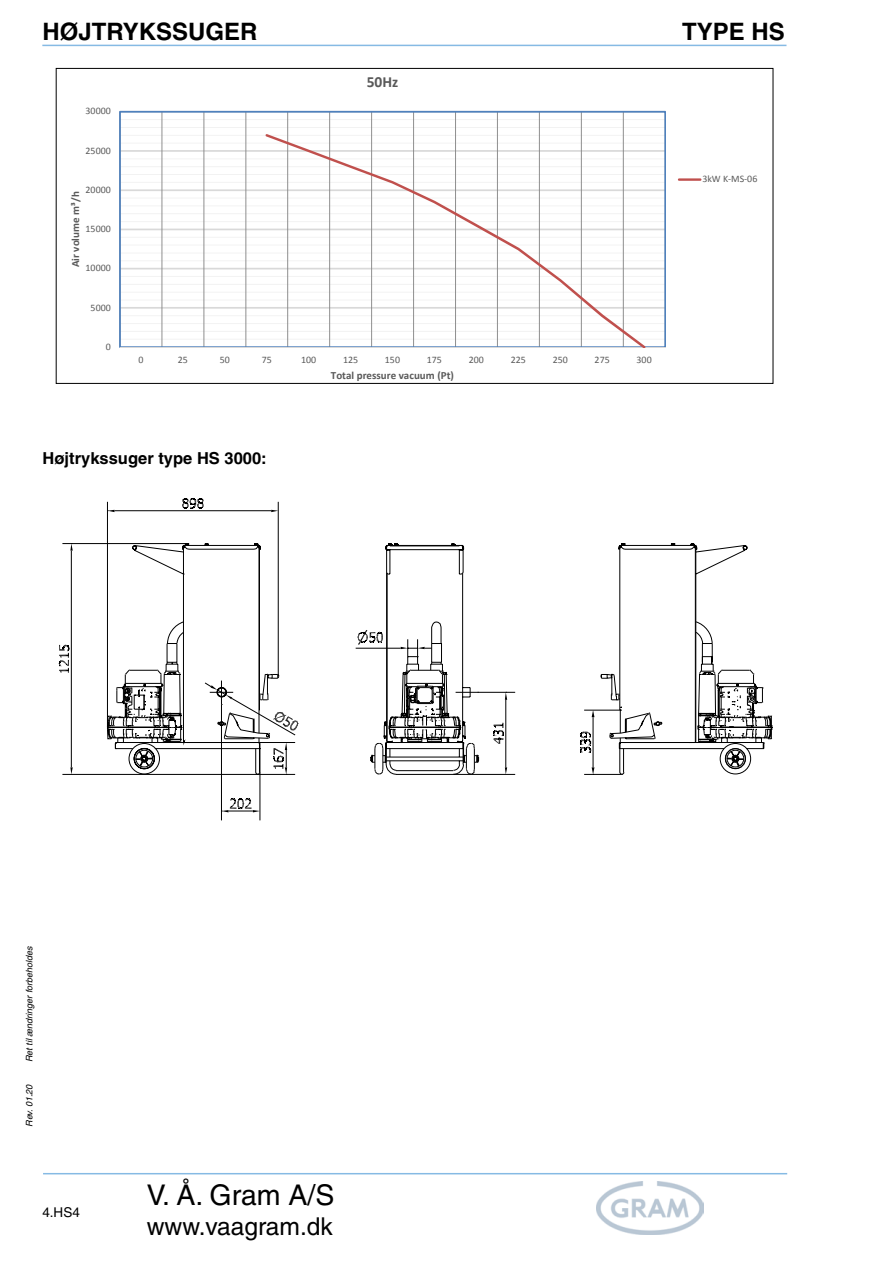
<style>
.page{position:relative;width:893px;height:1263px;background:#fff}
.page>*{position:absolute;margin:0;border:0;box-sizing:border-box;transform-origin:0 0}
.t1{font:28.5px "Helvetica";color:#000}
.t2{font:24.6px "Helvetica";color:#000}
.t3{font:700 24px "Helvetica";color:#000}
.t4{font:700 16.5px "Helvetica";color:#000}
.t5{font:700 15.45px "Calibri";color:#595959}
.t6{font:13.5px "Helvetica";color:#000}
.t7{font:700 10.95px "Calibri";letter-spacing:.005em;color:#595959}
.t8{font:700 10.95px "Arial";color:#000}
.t9{font:10.95px "Arial";color:#000}
.t10{font:9.9px "Calibri";color:#595959}
.t11{font:italic 9px "Helvetica";color:#000}
</style>
<div class="page">
<hr style="left:43px;top:1173px;width:744px;height:1px;background:#86bae4">
<hr style="left:42px;top:45px;width:744px;height:1px;background:#86bae4">
<img style="left:597px;top:1181px;width:107px;height:53px">
<svg style="left:271px;top:510px;width:7px;height:2px"></svg>
<svg style="left:182px;top:498px;width:22px;height:11px"></svg>
<svg style="left:107px;top:510px;width:7px;height:2px"></svg>
<hr style="left:453px;top:774px;width:62px;height:1px;background:#000">
<hr style="left:478px;top:692px;width:37px;height:1px;background:#000">
<hr style="left:584px;top:710px;width:36px;height:1px;background:#000">
<hr style="left:584px;top:774px;width:38px;height:1px;background:#000">
<hr style="left:593px;top:717px;width:1px;height:50px;background:#000">
<svg style="left:592px;top:710px;width:2px;height:7px"></svg>
<svg style="left:580px;top:732px;width:11px;height:21px"></svg>
<svg style="left:600px;top:543px;width:173px;height:232px"></svg>
<svg style="left:592px;top:767px;width:2px;height:8px"></svg>
<hr style="left:62px;top:774px;width:196px;height:1px;background:#000">
<hr style="left:62px;top:543px;width:124px;height:1px;background:#000">
<hr style="left:71px;top:551px;width:1px;height:216px;background:#000">
<svg style="left:70px;top:767px;width:3px;height:7px"></svg>
<svg style="left:59px;top:645px;width:11px;height:28px"></svg>
<svg style="left:70px;top:543px;width:3px;height:8px"></svg>
<hr style="left:260px;top:749px;width:1px;height:71px;background:#000">
<hr style="left:221px;top:704px;width:1px;height:116px;background:#000">
<svg style="left:222px;top:798px;width:38px;height:14px"></svg>
<svg style="left:107px;top:543px;width:400px;height:232px"></svg>
<svg style="left:119px;top:110px;width:583px;height:238px"></svg>
<h3 class="t3" style="left:43px;top:17px;width:216px">HØJTRYKSSUGER</h3>
<h3 class="t3" style="left:682px;top:17px;width:104px">TYPE HS</h3>
<p class="t8" style="left:68px;top:19px;width:32px">23750</p>
<p class="t9" style="left:177px;top:19px;width:20px">375</p>
<p class="t10" style="left:86px;top:105px;width:27px">30000</p>
<p class="t10" style="left:86px;top:144px;width:27px">25000</p>
<p class="t10" style="left:86px;top:183px;width:27px">20000</p>
<p class="t7" style="left:69px;top:267px;width:77px;rotate:-90deg">Air volume m³/h</p>
<p class="t10" style="left:86px;top:223px;width:27px">15000</p>
<p class="t10" style="left:86px;top:262px;width:27px">10000</p>
<p class="t10" style="left:91px;top:301px;width:22px">5000</p>
<p class="t10" style="left:106px;top:340px;width:7px">0</p>
<h3 class="t5" style="left:367px;top:72px;width:33px">50Hz</h3>
<p class="t10" style="left:138px;top:353px;width:7px">0</p>
<p class="t10" style="left:178px;top:353px;width:12px">25</p>
<p class="t10" style="left:220px;top:353px;width:12px">50</p>
<p class="t10" style="left:262px;top:353px;width:12px">75</p>
<p class="t10" style="left:301px;top:353px;width:17px">100</p>
<p class="t10" style="left:343px;top:353px;width:17px">125</p>
<p class="t10" style="left:385px;top:353px;width:17px">150</p>
<p class="t10" style="left:427px;top:353px;width:17px">175</p>
<p class="t10" style="left:469px;top:353px;width:17px">200</p>
<p class="t10" style="left:511px;top:353px;width:17px">225</p>
<p class="t10" style="left:553px;top:353px;width:17px">250</p>
<p class="t10" style="left:595px;top:353px;width:17px">275</p>
<p class="t10" style="left:637px;top:353px;width:17px">300</p>
<p class="t7" style="left:331px;top:369px;width:125px">Total pressure vacuum (Pt)</p>
<h3 class="t4" style="left:43px;top:448px;width:226px">Højtrykssuger type HS 3000:</h3>
<p class="t10" style="left:702px;top:173px;width:56px">3kW K-MS-06</p>
<p class="t11" style="left:24px;top:1062px;width:118px;rotate:-90deg">Ret til ændringer forbeholdes</p>
<p class="t11" style="left:24px;top:1127px;width:44px;rotate:-90deg">Rev. 01.20</p>
<h3 class="t6" style="left:42px;top:1205px;width:39px">4.HS4</h3>
<h1 class="t1" style="left:147px;top:1179px;width:189px">V. Å. Gram A/S</h1>
<h2 class="t2" style="left:147px;top:1212px;width:188px">www.vaagram.dk</h2>
</div>
